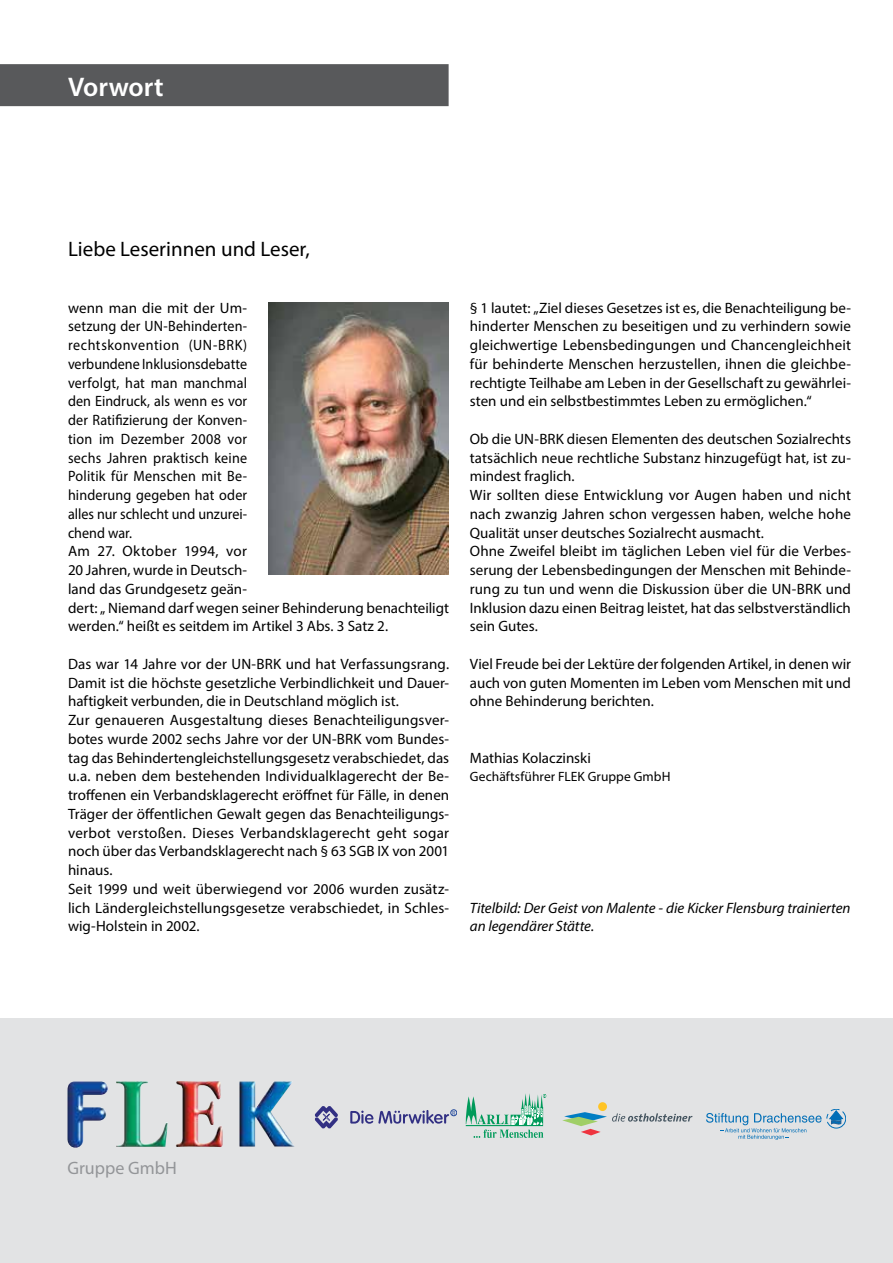
<style>
.page{position:relative;width:893px;height:1263px;background:#fff}
.page>*{position:absolute;margin:0;border:0;box-sizing:border-box;transform-origin:0 0}
.t1{font:600 27px "Myriad Pro";color:#fff}
.t2{font:21px "Myriad Pro";color:#000}
.t3{font:18px "Myriad Pro";color:#939598}
.t4{font:15px/18.8px "Myriad Pro";letter-spacing:.005em;color:#000}
.t5{font:italic 15px/18.8px "Myriad Pro";color:#000}
.t6{font:13.5px "Myriad Pro";letter-spacing:.005em;color:#000}
.t7{font:6px "Myriad";color:#22489b}
</style>
<div class="page">
<div style="left:0;top:64px;width:449px;height:42px;background:#58595b"></div>
<img style="left:268px;top:302px;width:180px;height:272px">
<div style="left:0;top:1018px;width:892px;height:245px;background:#e2e3e4"></div>
<img style="left:67px;top:1081px;width:228px;height:67px">
<svg style="left:315px;top:1106px;width:23px;height:22px"></svg>
<svg style="left:350px;top:1110px;width:107px;height:14px"></svg>
<svg style="left:706px;top:1109px;width:140px;height:31px"></svg>
<svg style="left:466px;top:1093px;width:80px;height:45px"></svg>
<svg style="left:562px;top:1112px;width:131px;height:23px"></svg>
<div style="left:598px;top:1102px;width:9px;height:9px;background:#ffc425;border-radius:50%"></div>
<h1 class="t1" style="left:68px;top:69px;width:97px">Vorwort</h1>
<h2 class="t2" style="left:68px;top:236px;width:243px">Liebe Leserinnen und Leser,</h2>
<p class="t4" style="left:68px;top:298px;width:383px">wenn man die mit der Um-<br>setzung der UN-Behinderten-<br>rechtskonvention (UN-BRK)<br>verbundene Inklusionsdebatte<br>verfolgt, hat man manchmal<br>den Eindruck, als wenn es vor<br>der Ratifizierung der Konven-<br>tion im Dezember 2008 vor<br>sechs Jahren praktisch keine<br>Politik für Menschen mit Be-<br>hinderung gegeben hat oder<br>alles nur schlecht und unzurei-<br>chend war.<br>Am 27. Oktober 1994, vor<br>20 Jahren, wurde in Deutsch-<br>land das Grundgesetz geän-<br>dert: „ Niemand darf wegen seiner Behinderung benachteiligt werden.“ heißt es seitdem im Artikel 3 Abs. 3 Satz 2.</p>
<p class="t4" style="left:68px;top:654px;width:383px">Das war 14 Jahre vor der UN-BRK und hat Verfassungsrang.<br>Damit ist die höchste gesetzliche Verbindlichkeit und Dauer&shy;haftigkeit verbunden, die in Deutschland möglich ist.<br>Zur genaueren Ausgestaltung dieses Benachteiligungsver&shy;botes wurde 2002 sechs Jahre vor der UN-BRK vom Bundes&shy;tag das Behindertengleichstellungsgesetz verabschiedet, das u.a. neben dem bestehenden Individualklagerecht der Be&shy;troffenen ein Verbandsklagerecht eröffnet für Fälle, in denen Träger der öffentlichen Gewalt gegen das Benachteiligungs&shy;verbot verstoßen. Dieses Verbandsklagerecht geht sogar noch über das Verbandsklagerecht nach § 63 SGB IX von 2001 hinaus.<br>Seit 1999 und weit überwiegend vor 2006 wurden zusätz&shy;lich Ländergleichstellungsgesetze verabschiedet, in Schles&shy;wig-Holstein in 2002.</p>
<p class="t4" style="left:470px;top:298px;width:383px;text-align:justify">§ 1 lautet: „Ziel dieses Gesetzes ist es, die Benachteiligung be&shy;hinderter Menschen zu beseitigen und zu verhindern sowie gleichwertige Lebensbedingungen und Chancengleichheit für behinderte Menschen herzustellen, ihnen die gleichbe&shy;rechtigte Teilhabe am Leben in der Gesellschaft zu gewährlei&shy;sten und ein selbstbestimmtes Leben zu ermöglichen.“</p>
<p class="t4" style="left:470px;top:429px;width:383px">Ob die UN-BRK diesen Elementen des deutschen Sozialrechts tatsächlich neue rechtliche Substanz hinzugefügt hat, ist zu&shy;mindest fraglich.<br>Wir sollten diese Entwicklung vor Augen haben und nicht nach zwanzig Jahren schon vergessen haben, welche hohe Qualität unser deutsches Sozialrecht ausmacht.<br>Ohne Zweifel bleibt im täglichen Leben viel für die Verbes&shy;serung der Lebensbedingungen der Menschen mit Behinde&shy;rung zu tun und wenn die Diskussion über die UN-BRK und Inklusion dazu einen Beitrag leistet, hat das selbstverständlich sein Gutes.</p>
<p class="t4" style="left:470px;top:654px;width:383px;text-align:justify">Viel Freude bei der Lektüre der folgenden Artikel, in denen wir auch von guten Momenten im Leben vom Menschen mit und ohne Behinderung berichten.</p>
<p class="t4" style="left:470px;top:748px;width:123px">Mathias Kolaczinski</p>
<p class="t6" style="left:470px;top:768px;width:202px">Gechäftsführer FLEK Gruppe GmbH</p>
<p class="t5" style="left:470px;top:898px;width:382px">Titelbild: Der Geist von Malente - die Kicker Flensburg trainierten an legendärer Stätte.</p>
<p class="t3" style="left:67px;top:1157px;width:111px">Gruppe GmbH</p>
<p class="t7" style="left:452px;top:1110px;width:5px">R</p>
</div>
